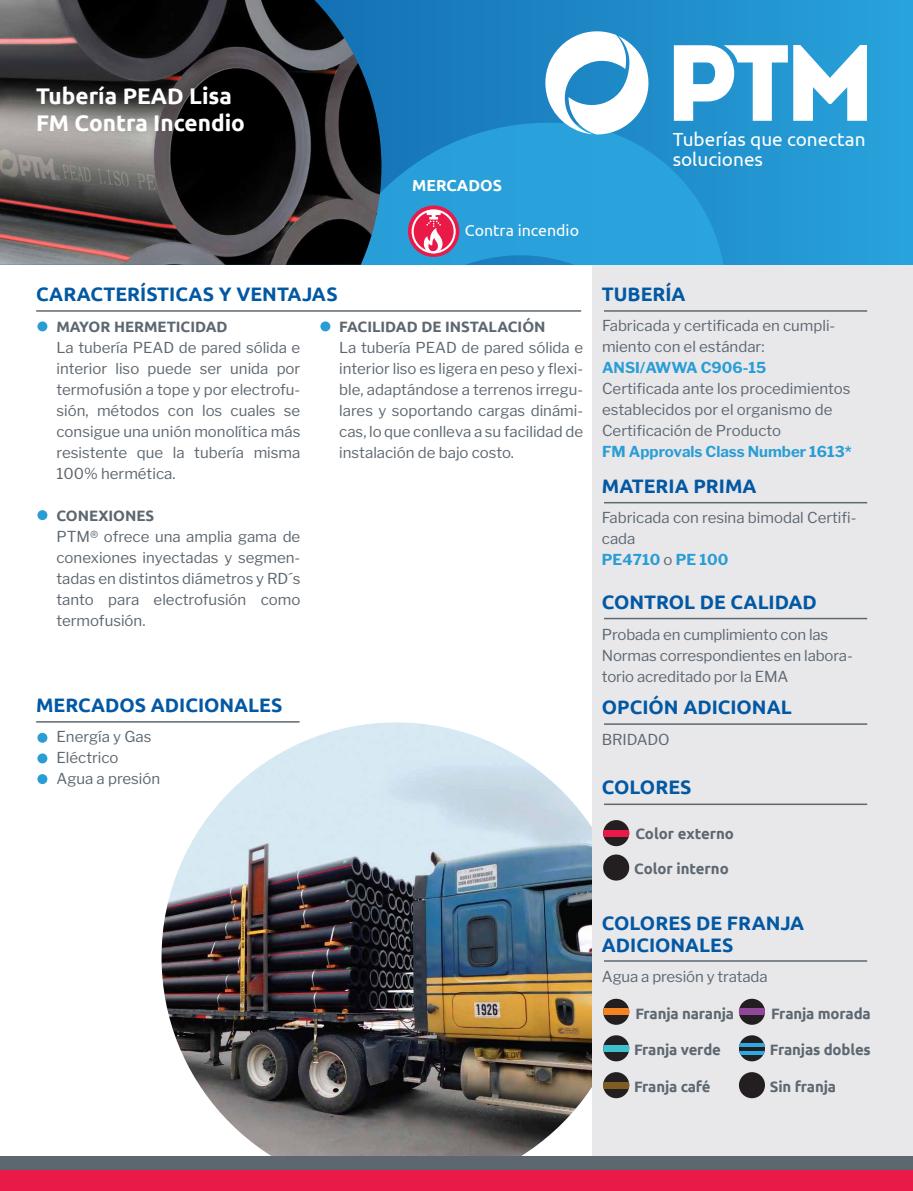
<style>
.page{position:relative;width:913px;height:1191px;background:#fff}
.page>*{position:absolute;margin:0;border:0;box-sizing:border-box;transform-origin:0 0}
.t1{font:700 22.65px/27.6px "Ubuntu";color:#fff}
.t2{font:700 19.5px/22.5px "Ubuntu";color:#0358a3}
.t3{font:18.9px/20.7px "Ubuntu";color:#fff}
.t4{font:15.9px "Ubuntu";color:#fff}
.t5{font:700 15.9px "Ubuntu";color:#fff}
.t6{font:15px/21px "Libre Franklin";color:#5d6770}
.t7{font:700 15px "Ubuntu";letter-spacing:-.01em;color:#5d6770}
.t8{font:700 15px "Libre Franklin";color:#2a9dd4}
.s1{font-weight:700;color:#2a9dd4}
</style>
<div class="page">
<img style="left:161px;top:722px;width:431px;height:434px">
<div style="left:592px;top:253px;width:321px;height:912px;background:#e8e8eb"></div>
<hr style="left:604px;top:310px;width:263px;height:2px;background:#5d6770">
<hr style="left:604px;top:502px;width:263px;height:1px;background:#5d6770">
<hr style="left:604px;top:618px;width:263px;height:1px;background:#5d6770">
<hr style="left:604px;top:723px;width:263px;height:2px;background:#5d6770">
<hr style="left:604px;top:803px;width:263px;height:2px;background:#5d6770">
<div style="left:603px;top:820px;width:26px;height:26px;background:#231f20;border-radius:50%"></div>
<div style="left:603px;top:854px;width:26px;height:26px;background:#231f20;border-radius:50%"></div>
<div style="left:603px;top:830px;width:26px;height:6px;background:#e91a47"></div>
<hr style="left:604px;top:960px;width:263px;height:1px;background:#5d6770">
<div style="left:603px;top:998px;width:26px;height:26px;background:#231f20;border-radius:50%"></div>
<div style="left:603px;top:1008px;width:26px;height:6px;background:#f58220"></div>
<hr style="left:36px;top:310px;width:545px;height:2px;background:#5d6770">
<div style="left:37px;top:321px;width:10px;height:10px;background:#2a9dd4;border-radius:50%"></div>
<div style="left:320px;top:321px;width:10px;height:10px;background:#2a9dd4;border-radius:50%"></div>
<div style="left:37px;top:510px;width:10px;height:10px;background:#2a9dd4;border-radius:50%"></div>
<svg style="left:381px;top:0;width:532px;height:265px"></svg>
<svg style="left:381px;top:123px;width:345px;height:142px;fill:#29a0da"></svg>
<img style="left:0;top:0;width:381px;height:265px">
<svg style="left:544px;top:31px;width:106px;height:103px"></svg>
<svg style="left:674px;top:45px;width:193px;height:76px"></svg>
<div style="left:0;top:1156px;width:913px;height:35px;background:#e91a47"></div>
<div style="left:0;top:1156px;width:913px;height:14px;background:#5d6770"></div>
<div style="left:603px;top:1035px;width:26px;height:26px;background:#231f20;border-radius:50%"></div>
<div style="left:603px;top:1045px;width:26px;height:6px;background:#3ec1cd"></div>
<div style="left:603px;top:1072px;width:26px;height:26px;background:#231f20;border-radius:50%"></div>
<div style="left:603px;top:1082px;width:26px;height:6px;background:#805c25"></div>
<div style="left:739px;top:998px;width:26px;height:26px;background:#231f20;border-radius:50%"></div>
<div style="left:739px;top:1008px;width:26px;height:6px;background:#8f489a"></div>
<svg style="left:739px;top:1035px;width:26px;height:26px"></svg>
<hr style="left:739px;top:1043px;width:26px;height:3px;background:#2da9e1">
<svg style="left:739px;top:1050px;width:26px;height:4px"></svg>
<div style="left:739px;top:1072px;width:26px;height:26px;background:#231f20;border-radius:50%"></div>
<svg style="left:408px;top:205px;width:51px;height:52px"></svg>
<svg style="left:411px;top:209px;width:44px;height:44px"></svg>
<div style="left:37px;top:733px;width:10px;height:10px;background:#2a9dd4;border-radius:50%"></div>
<div style="left:37px;top:753px;width:10px;height:10px;background:#2a9dd4;border-radius:50%"></div>
<div style="left:37px;top:774px;width:10px;height:10px;background:#2a9dd4;border-radius:50%"></div>
<hr style="left:36px;top:721px;width:263px;height:1px;background:#5d6770">
<h1 class="t1" style="left:36px;top:82px;width:210px">Tubería PEAD Lisa<br>FM Contra Incendio</h1>
<h2 class="t2" style="left:36px;top:282px;width:303px">CARACTERÍSTICAS Y VENTAJAS</h2>
<p class="t5" style="left:412px;top:176px;width:91px">MERCADOS</p>
<p class="t4" style="left:465px;top:221px;width:116px">Contra incendio</p>
<p class="t7" style="left:56px;top:317px;width:173px">MAYOR HERMETICIDAD</p>
<p class="t6" style="left:56px;top:337px;width:245px;text-align:justify">La tubería PEAD de pared sólida e interior liso puede ser unida por termofusión a tope y por electrofu&shy;sión, métodos con los cuales se consigue una unión monolítica más resistente que la tubería misma 100% hermética.</p>
<p class="t7" style="left:56px;top:506px;width:99px">CONEXIONES</p>
<p class="t6" style="left:56px;top:526px;width:245px;text-align:justify">PTM® ofrece una amplia gama de conexiones inyectadas y segmen&shy;tadas en distintos diámetros y RD´s tanto para electrofusión como termofusión.</p>
<h2 class="t2" style="left:36px;top:693px;width:248px">MERCADOS ADICIONALES</h2>
<p class="t6" style="left:56px;top:726px;width:105px">Energía y Gas<br>Eléctrico<br>Agua a presión</p>
<p class="t7" style="left:339px;top:317px;width:208px">FACILIDAD DE INSTALACIÓN</p>
<p class="t6" style="left:339px;top:337px;width:245px;text-align:justify">La tubería PEAD de pared sólida e interior liso es ligera en peso y flexi&shy;ble, adaptándose a terrenos irregu&shy;lares y soportando cargas dinámi&shy;cas, lo que conlleva a su facilidad de instalación de bajo costo.</p>
<p class="t3" style="left:672px;top:128px;width:194px">Tuberías que conectan soluciones</p>
<h2 class="t2" style="left:602px;top:282px;width:85px">TUBERÍA</h2>
<p class="t6" style="left:602px;top:315px;width:235px">Fabricada y certificada en cumpli&shy;miento con el estándar:</p>
<p class="t8" style="left:602px;top:359px;width:166px">ANSI/AWWA C906-15</p>
<p class="t6" style="left:602px;top:378px;width:250px">Certificada ante los procedimientos establecidos por el organismo de<br>Certificación de Producto</p>
<p class="t8" style="left:602px;top:443px;width:251px">FM Approvals Class Number 1613*</p>
<h2 class="t2" style="left:602px;top:474px;width:156px">MATERIA PRIMA</h2>
<p class="t6" style="left:602px;top:507px;width:256px">Fabricada con resina bimodal Certifi&shy;cada<br><span class="s1">PE4710</span> o <span class="s1">PE 100</span></p>
<h2 class="t2" style="left:602px;top:590px;width:216px">CONTROL DE CALIDAD</h2>
<p class="t6" style="left:602px;top:624px;width:252px">Probada en cumplimiento con las<br>Normas correspondientes en labora&shy;torio acreditado por la EMA</p>
<h2 class="t2" style="left:602px;top:695px;width:191px">OPCIÓN ADICIONAL</h2>
<p class="t6" style="left:602px;top:729px;width:69px">BRIDADO</p>
<h2 class="t2" style="left:602px;top:776px;width:91px">COLORES</h2>
<p class="t7" style="left:635px;top:824px;width:100px">Color externo</p>
<p class="t7" style="left:634px;top:859px;width:96px">Color interno</p>
<h2 class="t2" style="left:602px;top:911px;width:204px">COLORES DE FRANJA<br>ADICIONALES</h2>
<p class="t6" style="left:602px;top:965px;width:167px">Agua a presión y tratada</p>
<p class="t7" style="left:635px;top:1004px;width:100px">Franja naranja</p>
<p class="t7" style="left:634px;top:1040px;width:88px">Franja verde</p>
<p class="t7" style="left:634px;top:1077px;width:78px">Franja café</p>
<p class="t7" style="left:771px;top:1004px;width:101px">Franja morada</p>
<p class="t7" style="left:770px;top:1040px;width:102px">Franjas dobles</p>
<p class="t7" style="left:770px;top:1077px;width:68px">Sin franja</p>
</div>
